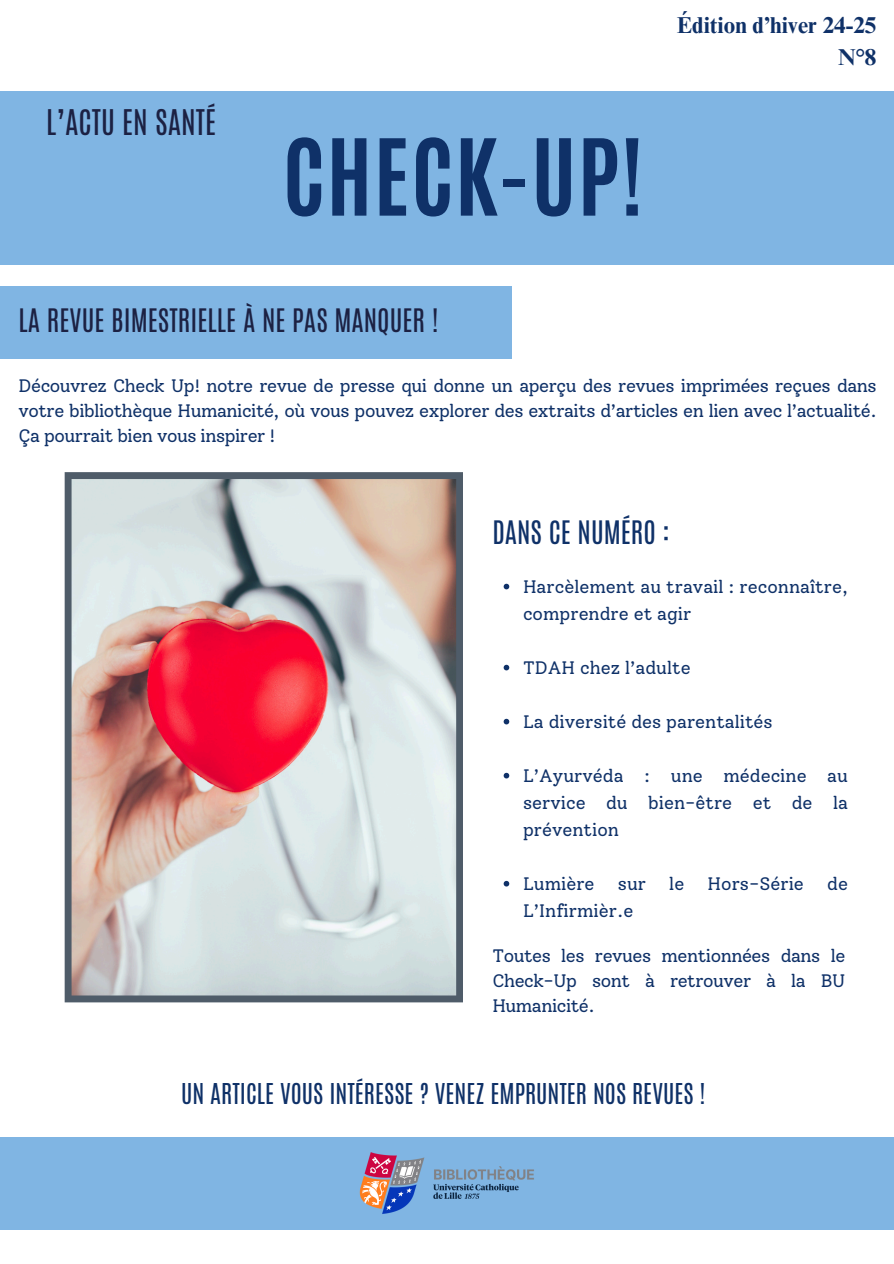
<style>
.page{position:relative;width:894px;height:1264px;background:#fff}
.page>*{position:absolute;margin:0;border:0;box-sizing:border-box;transform-origin:0 0}
.t1{font:700 90px "Antonio";letter-spacing:.015em;color:#0f3168}
.t2{font:29.55px "Antonio";color:#1c2143}
.t3{font:27px "Antonio";color:#1c2143}
.t4{font:27px "Antonio";color:#0f3168}
.t5{font:24px "Antonio";color:#0f3168}
.t6{font:700 22.95px/31.5px "Times NRMT Pro";color:#0f3168;text-align:right}
.t7{font:18px/24.8px "Solway";color:#0f3168;text-align:justify}
</style>
<div class="page">
<div style="left:0;top:287px;width:512px;height:72px;background:#80b5e3"></div>
<div style="left:0;top:1137px;width:893px;height:93px;background:#80b5e3"></div>
<div style="left:0;top:91px;width:893px;height:174px;background:#80b5e3"></div>
<svg style="left:65px;top:472px;width:397px;height:530px;background:#cdb0b3"></svg>
<img style="left:359px;top:1152px;width:175px;height:62px">
<svg style="left:503px;top:583px;width:6px;height:6px"></svg>
<svg style="left:503px;top:664px;width:6px;height:6px"></svg>
<svg style="left:503px;top:718px;width:6px;height:6px"></svg>
<svg style="left:503px;top:772px;width:6px;height:6px"></svg>
<svg style="left:503px;top:880px;width:6px;height:6px"></svg>
<p class="t2" style="left:46px;top:102px;width:171px">L’ACTU EN SANTÉ</p>
<h2 class="t1" style="left:282px;top:113px;width:362px">CHECK-UP!</h2>
<p class="t3" style="left:19px;top:301px;width:421px">LA REVUE BIMESTRIELLE À NE PAS MANQUER !</p>
<p class="t6" style="left:676px;top:13px;width:201px">Édition d’hiver 24-25<br>N°8</p>
<h3 class="t7" style="left:19px;top:373px;width:859px">Découvrez Check Up! notre revue de presse qui donne un aperçu des revues imprimées reçues dans votre bibliothèque Humanicité, où vous pouvez explorer des extraits d’articles en lien avec l’actualité.<br>Ça pourrait bien vous inspirer !</h3>
<p class="t4" style="left:492px;top:513px;width:179px">DANS CE NUMÉRO :</p>
<h2 class="t7" style="left:523px;top:573px;width:326px;line-height:27px">Harcèlement au travail : reconnaître, comprendre et agir</h2>
<h1 class="t7" style="left:523px;top:655px;width:169px">TDAH chez l’adulte</h1>
<h2 class="t7" style="left:523px;top:709px;width:251px">La diversité des parentalités</h2>
<p class="t7" style="left:523px;top:762px;width:326px;line-height:27px">L’Ayurvéda : une médecine au service du bien-être et de la prévention</p>
<p class="t7" style="left:523px;top:871px;width:73px">Lumière</p>
<p class="t7" style="left:617px;top:871px;width:30px">sur</p>
<p class="t7" style="left:669px;top:871px;width:17px">le</p>
<p class="t7" style="left:707px;top:871px;width:98px">Hors-Série</p>
<p class="t7" style="left:826px;top:871px;width:22px">de</p>
<p class="t7" style="left:523px;top:898px;width:112px">L’Infirmièr.e</p>
<p class="t7" style="left:492px;top:943px;width:354px">Toutes les revues mentionnées dans le Check-Up sont à retrouver à la BU Humanicité.</p>
<p class="t5" style="left:181px;top:1076px;width:526px">UN ARTICLE VOUS INTÉRESSE ? VENEZ EMPRUNTER NOS REVUES !</p>
</div>
